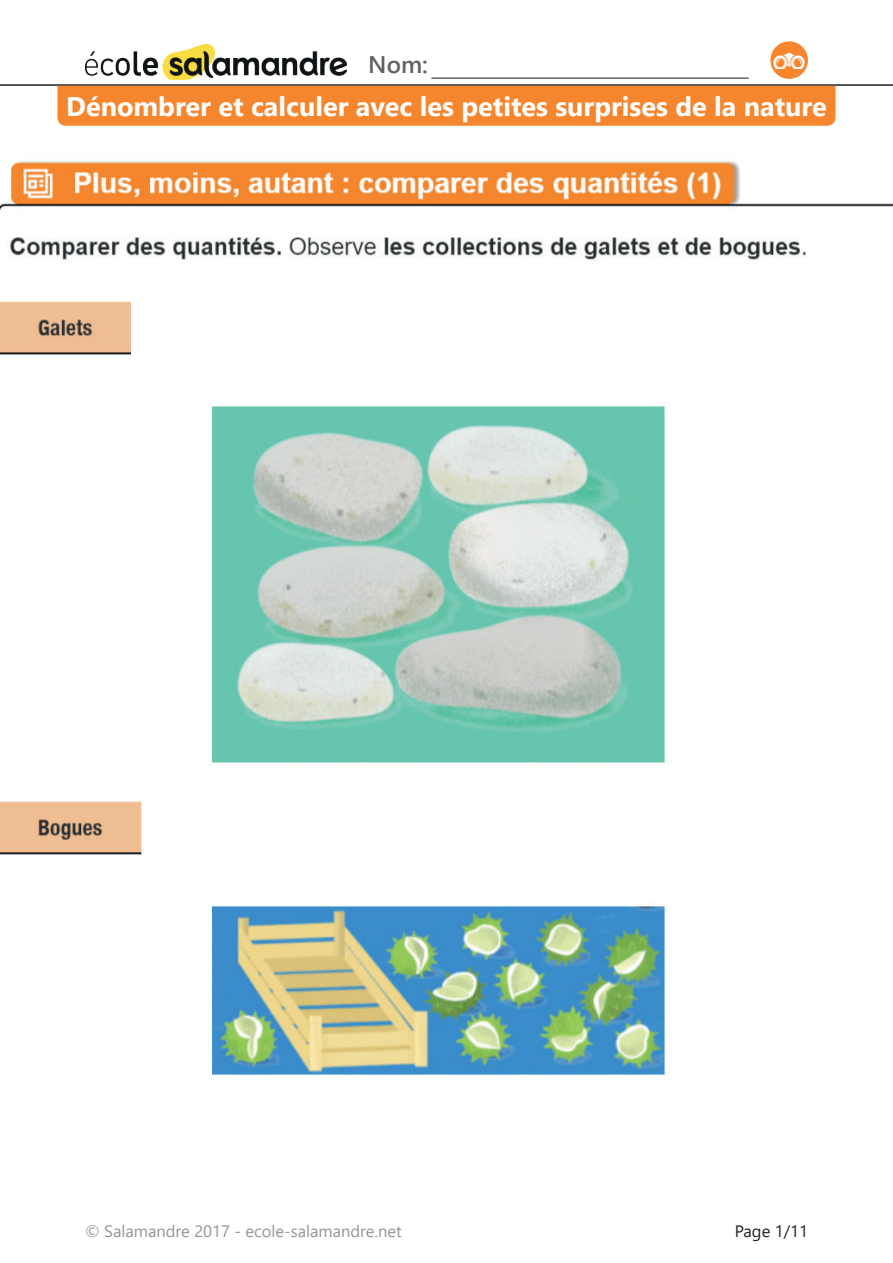
<style>
.page{position:relative;width:893px;height:1263px;background:#fff}
.page>*{position:absolute;margin:0;border:0;box-sizing:border-box;transform-origin:0 0}
.t1{font:700 27px "Segoe UI";color:#fff}
.t2{font:600 24px "Segoe UI";color:#636366}
.t3{font:16.5px "Segoe UI";color:#939598}
.t4{font:16.5px "Segoe UI";color:#231f20}
</style>
<div class="page">
<hr style="left:0;top:84px;width:893px;height:2px;background:#231f20">
<div style="left:770px;top:41px;width:38px;height:38px;background:#f5862e;border-radius:50%"></div>
<img style="left:85px;top:44px;width:262px;height:35px">
<hr style="left:431px;top:77px;width:318px;height:2px;background:#636366">
<img style="left:774px;top:53px;width:30px;height:15px">
<div style="left:57px;top:86px;width:778px;height:40px;background:#f5862e"></div>
<img style="left:0;top:161px;width:893px;height:914px">
<p class="t2" style="left:368px;top:42px;width:61px">Nom:</p>
<p class="t1" style="left:66px;top:81px;width:762px">Dénombrer et calculer avec les petites surprises de la nature</p>
<p class="t3" style="left:85px;top:1216px;width:318px">© Salamandre 2017 - ecole-salamandre.net</p>
<p class="t4" style="left:735px;top:1216px;width:75px">Page 1/11</p>
</div>
